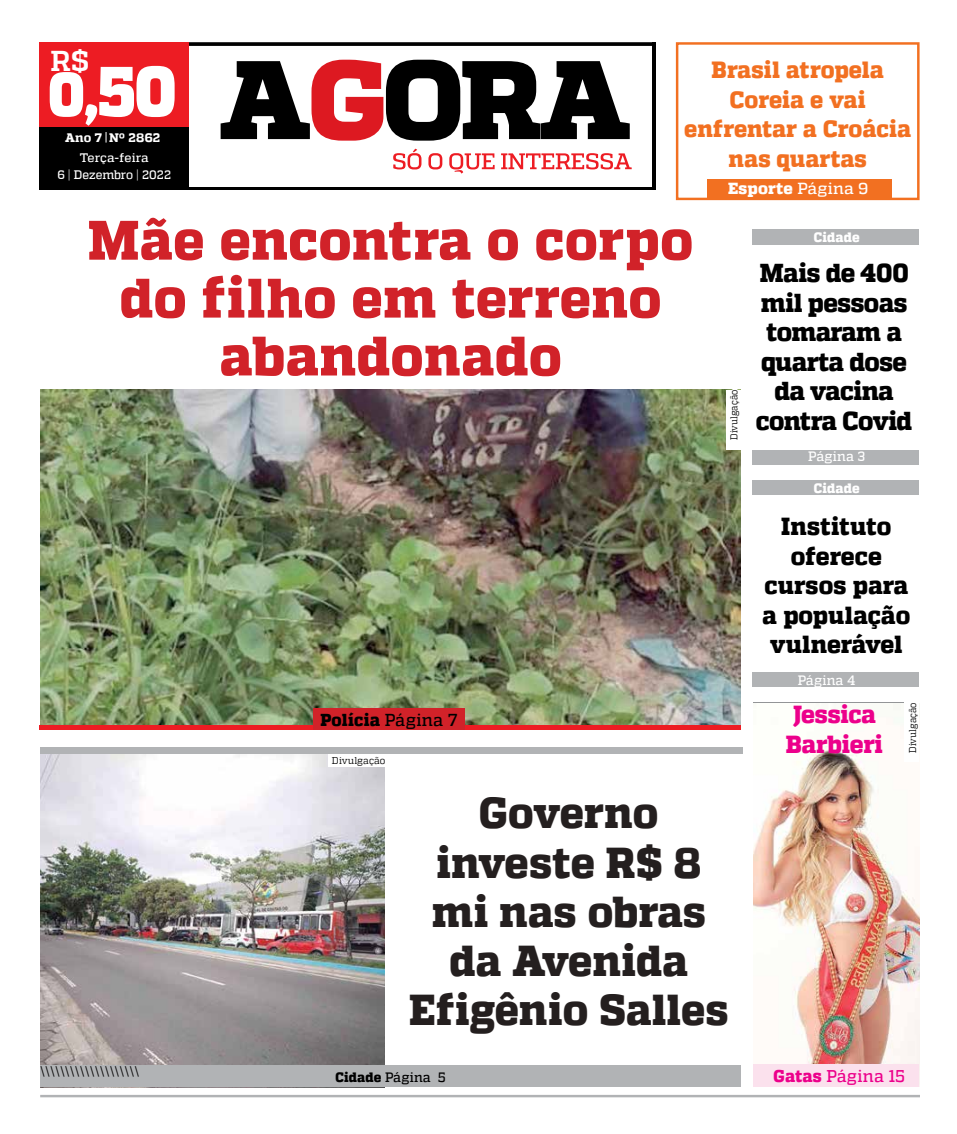
<style>
.page{position:relative;width:957px;height:1134px;background:#fff}
.page>*{position:absolute;margin:0;border:0;box-sizing:border-box;transform-origin:0 0}
.t1{font:900 61.62px "MW Quadon";color:#fff;scale:.91 1}
.t2{font:800 55.5px/57.9px "MW Quadon";letter-spacing:.01em;color:#d12229;text-align:center;scale:.96 1}
.t3{font:800 43.12px/49.2px "MW Quadon";color:#241f1f;text-align:center;scale:.96 1}
.t4{font:700 28.62px "MW Quadon";color:#fff}
.t5{font:800 25.88px/29.6px "MW Quadon";letter-spacing:-.02em;color:#000;text-align:center;scale:.96 1}
.t6{font:800 24.62px/29.6px "MW Quadon";color:#000;text-align:center;scale:.96 1}
.t7{font:800 24.62px/29.6px "MW Quadon";letter-spacing:-.01em;color:#ec008b;scale:.96 1}
.t8{font:800 23.38px/29.6px "MW Quadon";color:#f27021;text-align:center;scale:.96 1}
.t9{font:800 17.25px "MW Quadon";letter-spacing:.015em;color:#000;scale:.96 1}
.t10{font:500 17px "MW Quadon";letter-spacing:.02em;color:#ec008b;scale:.96 1}
.t11{font:800 16px "MW Quadon";letter-spacing:.01em;color:#fff}
.t12{font:14.75px "Minion Pro";color:#000}
.t13{font:500 13.5px "MW Quadon";letter-spacing:.02em;color:#fff;scale:.96 1}
.t14{font:500 13.5px "MW Quadon";letter-spacing:.02em;color:#000;scale:.96 1}
.t15{font:800 13.5px "MW Quadon";letter-spacing:.01em;color:#fff;scale:.96 1}
.t16{font:500 12.38px "MW Quadon";letter-spacing:.005em;color:#fff;scale:.96 1}
.t17{font:500 12.38px "MW Quadon";letter-spacing:.005em;color:#fff}
.t18{font:800 12.38px "MW Quadon";letter-spacing:.025em;color:#fff}
.t19{font:9.88px "MW Quadon";letter-spacing:.01em;color:#000;scale:.89 1}
.t20{font:9.88px "MW Quadon";letter-spacing:.01em;color:#000;scale:.96 1}
.s1{font-size:70.25px}
.s2{font-weight:500}
.s3{font-weight:800}
</style>
<div class="page">
<img style="left:40px;top:390px;width:701px;height:336px">
<hr style="left:40px;top:726px;width:701px;height:4px;background:#ed1c23">
<div style="left:676px;top:42px;width:243px;height:158px;border:2px solid #f27021"></div>
<svg style="left:221px;top:60px;width:409px;height:81px"></svg>
<svg style="left:393px;top:149px;width:28px;height:20px"></svg>
<svg style="left:428px;top:153px;width:14px;height:16px"></svg>
<svg style="left:449px;top:153px;width:45px;height:21px"></svg>
<svg style="left:501px;top:153px;width:131px;height:16px"></svg>
<hr style="left:652px;top:42px;width:3px;height:148px;background:#000">
<svg style="left:189px;top:42px;width:463px;height:4px;background:#121212"></svg>
<hr style="left:40px;top:187px;width:615px;height:3px;background:#000">
<div style="left:40px;top:127px;width:149px;height:63px;background:#000"></div>
<div style="left:40px;top:42px;width:149px;height:85px;background:#ed1c23"></div>
<img style="left:40px;top:753px;width:344px;height:312px">
<div style="left:707px;top:179px;width:185px;height:20px;background:#f27021"></div>
<hr style="left:40px;top:1095px;width:879px;height:2px;background:#b1b3b5">
<div style="left:753px;top:229px;width:166px;height:15px;background:#b1b3b5"></div>
<div style="left:753px;top:450px;width:166px;height:14px;background:#b1b3b5"></div>
<div style="left:40px;top:1065px;width:701px;height:22px;background:#b1b3b5"></div>
<div style="left:313px;top:708px;width:151px;height:22px;background:#d12229"></div>
<div style="left:328px;top:753px;width:61px;height:14px;background:#fff"></div>
<img style="left:753px;top:703px;width:166px;height:361px">
<div style="left:753px;top:1064px;width:166px;height:23px;background:#fbe1ed"></div>
<div style="left:726px;top:390px;width:15px;height:60px;background:#fff"></div>
<div style="left:40px;top:746px;width:703px;height:7px;background:#b1b3b5"></div>
<div style="left:753px;top:480px;width:166px;height:15px;background:#b1b3b5"></div>
<div style="left:753px;top:672px;width:166px;height:15px;background:#b1b3b5"></div>
<div style="left:904px;top:702px;width:15px;height:60px;background:#fff"></div>
<p class="t4" style="left:50px;top:44px;width:41px">R$</p>
<h1 class="t1" style="left:49px;top:58px;width:141px">0,<span class="s1">50</span></h1>
<p class="t18" style="left:65px;top:130px;width:97px">Ano 7 Nº 2862</p>
<p class="t17" style="left:80px;top:150px;width:70px">Terça-feira</p>
<p class="t16" style="left:57px;top:168px;width:120px">6 | Dezembro | 2022</p>
<p class="t8" style="left:684px;top:56px;width:238px">Brasil atropela<br>Coreia e vai enfrentar a Croácia nas quartas</p>
<p class="t11" style="left:728px;top:179px;width:142px">Esporte <span class="s2">Página 9</span></p>
<h2 class="t2" style="left:88px;top:212px;width:632px">Mãe encontra o corpo do filho em terreno abandonado</h2>
<p class="t19" style="left:728px;top:440px;width:58px;rotate:-90deg">Divulgação</p>
<p class="t9" style="left:320px;top:710px;width:144px">Polícia <span class="s2">Página 7</span></p>
<p class="t20" style="left:332px;top:755px;width:57px">Divulgação</p>
<p class="t12" style="left:40px;top:1061px;width:101px">\\\\\\\\\\\\\\\\\\\\</p>
<h3 class="t3" style="left:409px;top:789px;width:334px">Governo investe R$ 8 mi nas obras da Avenida<br>Efigênio Salles</h3>
<p class="t14" style="left:335px;top:1069px;width:116px"><span class="s3">Cidade</span> Página 5</p>
<p class="t15" style="left:814px;top:229px;width:49px">Cidade</p>
<p class="t5" style="left:756px;top:259px;width:164px">Mais de 400 mil pessoas tomaram a quarta dose da vacina contra Covid</p>
<p class="t13" style="left:808px;top:449px;width:61px">Página 3</p>
<p class="t15" style="left:814px;top:481px;width:49px">Cidade</p>
<p class="t6" style="left:762px;top:512px;width:156px">Instituto oferece cursos para a população vulnerável</p>
<p class="t13" style="left:797px;top:672px;width:61px">Página 4</p>
<p class="t7" style="left:786px;top:700px;width:103px">Jessica<br>Barbieri</p>
<p class="t19" style="left:907px;top:753px;width:58px;rotate:-90deg">Divulgação</p>
<p class="t10" style="left:773px;top:1066px;width:138px"><span class="s3">Gatas</span> Página 15</p>
</div>
